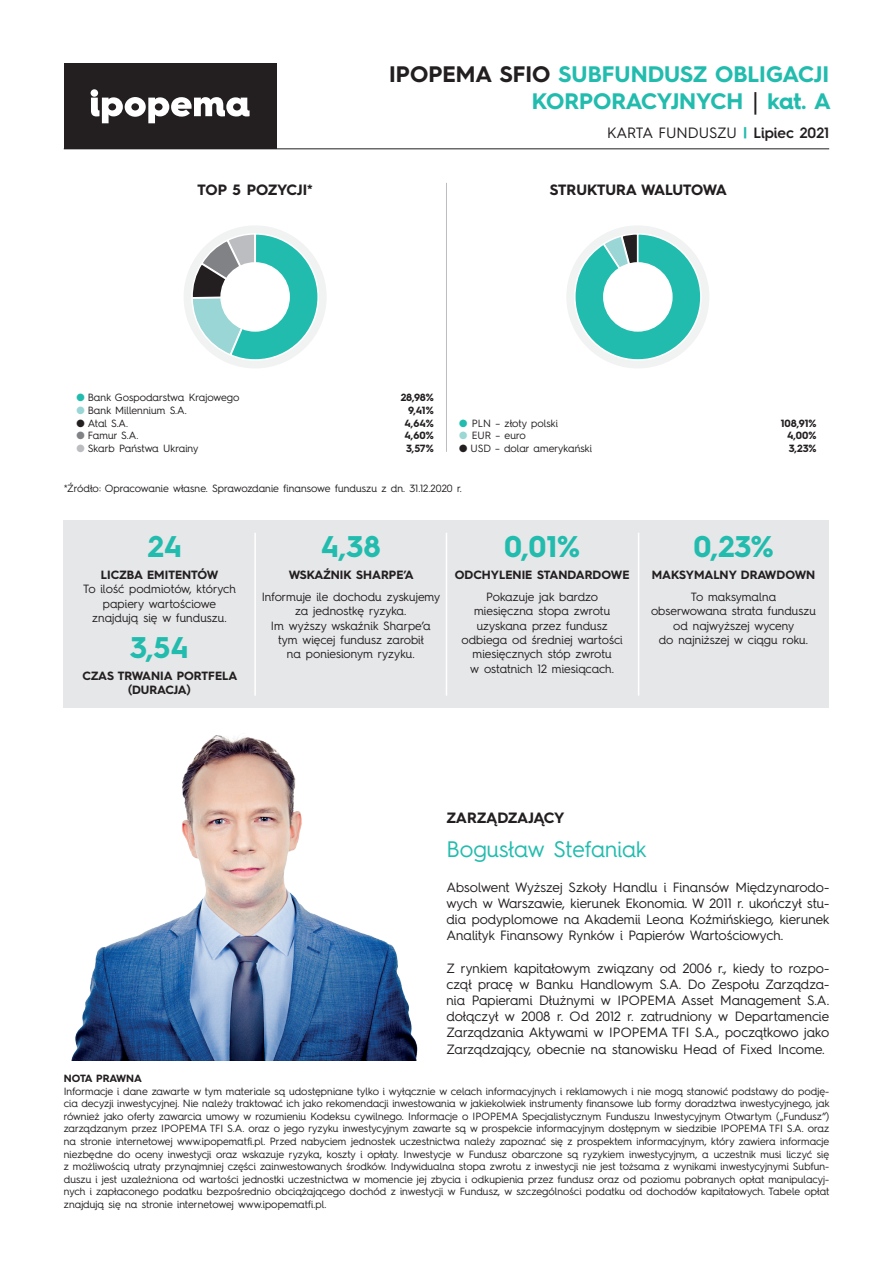
<style>
.page{position:relative;width:893px;height:1263px;background:#fff}
.page>*{position:absolute;margin:0;border:0;box-sizing:border-box;transform-origin:0 0}
.t1{font:700 30px "Hurme Geometric Sans 4";color:#22bcae}
.t2{font:700 22.5px/27px "Hurme Geometric Sans 4";color:#22bcae;text-align:right}
.t3{font:22.5px "Hurme Geometric Sans 4";color:#22bcae}
.t4{font:700 15px "Hurme Geometric Sans 4";letter-spacing:-.02em;color:#231f20}
.t5{font:15px "Hurme Geometric Sans 4";letter-spacing:-.005em;color:#231f20}
.t6{font:13.5px/16.2px "Hurme Geometric Sans 4";color:#231f20;text-align:justify}
.t7{font:12px/14.4px "Hurme Geometric Sans 4";color:#231f20;text-align:center}
.t8{font:700 12px/14.4px "Hurme Geometric Sans 4";color:#231f20;text-align:center}
.t9{font:10.5px/12.6px "Hurme Geometric Sans 4";color:#231f20;text-align:justify}
.t10{font:700 10.5px/12.6px "Hurme Geometric Sans 4";color:#231f20;text-align:right}
.s1{color:#231f20}
.s2{font-family:"Minion Pro";color:#231f20}
.s3{font-weight:700;color:#22bcae}
.s4{font-weight:600}
.s5{color:#22bcae}
.s6{color:#99d6d5}
.s7{color:#808285}
.s8{color:#bcbdc0}
.s9{color:#9ad7d5}
</style>
<div class="page">
<hr style="left:64px;top:148px;width:765px;height:1px;background:#231f20">
<div style="left:64px;top:64px;width:212px;height:85px;background:#231f20"></div>
<svg style="left:91px;top:89px;width:159px;height:34px"></svg>
<img style="left:71px;top:735px;width:347px;height:325px">
<div style="left:64px;top:521px;width:765px;height:187px;background:#e6e7e9"></div>
<hr style="left:254px;top:533px;width:2px;height:163px;background:#fff">
<hr style="left:446px;top:533px;width:1px;height:163px;background:#fff">
<hr style="left:638px;top:533px;width:1px;height:163px;background:#fff">
<hr style="left:446px;top:183px;width:1px;height:269px;background:#bcbdc0">
<div style="left:566px;top:225px;width:143px;height:143px;background:#f1f2f2;border-radius:50%"></div>
<svg style="left:574px;top:233px;width:128px;height:128px"></svg>
<div style="left:604px;top:263px;width:68px;height:68px;background:#fff;border-radius:50%"></div>
<div style="left:603px;top:262px;width:70px;height:70px;border:2px solid #fff;border-radius:50%"></div>
<div style="left:184px;top:225px;width:143px;height:143px;background:#f1f2f2;border-radius:50%"></div>
<svg style="left:191px;top:233px;width:128px;height:128px"></svg>
<div style="left:221px;top:263px;width:68px;height:68px;background:#fff;border-radius:50%"></div>
<div style="left:220px;top:262px;width:70px;height:70px;border:2px solid #fff;border-radius:50%"></div>
<h2 class="t2" style="left:389px;top:60px;width:443px"><span class="s1">IPOPEMA SFIO</span> SUBFUNDUSZ OBLIGACJI<br>KORPORACYJNYCH <span class="s2">|</span> kat. A</h2>
<h3 class="t5" style="left:607px;top:122px;width:223px">KARTA FUNDUSZU <span class="s3">|</span> <span class="s4">Lipiec 2021</span></h3>
<h3 class="t4" style="left:197px;top:179px;width:117px">TOP 5 POZYCJI*</h3>
<h3 class="t4" style="left:550px;top:179px;width:179px">STRUKTURA WALUTOWA</h3>
<p class="t9" style="left:77px;top:391px;width:164px"><span class="s5">●</span> Bank Gospodarstwa Krajowego</p>
<p class="t9" style="left:77px;top:404px;width:112px"><span class="s6">●</span> Bank Millennium S.A.</p>
<p class="t9" style="left:77px;top:416px;width:53px">● Atal S.A.</p>
<p class="t9" style="left:77px;top:429px;width:63px"><span class="s7">●</span> Famur S.A.</p>
<p class="t9" style="left:77px;top:441px;width:123px"><span class="s8">●</span> Skarb Państwa Ukrainy</p>
<p class="t10" style="left:401px;top:391px;width:35px">28,98%<br>9,41%<br>4,64%<br>4,60%<br>3,57%</p>
<p class="t9" style="left:459px;top:416px;width:100px"><span class="s5">●</span> PLN – złoty polski</p>
<p class="t9" style="left:459px;top:429px;width:68px"><span class="s9">●</span> EUR – euro</p>
<p class="t9" style="left:459px;top:441px;width:134px">● USD – dolar amerykański</p>
<p class="t9" style="left:64px;top:482px;width:400px">*Źródło: Opracowanie własne. Sprawozdanie finansowe funduszu z dn. 31.12.2020 r.</p>
<p class="t10" style="left:787px;top:416px;width:31px;text-align:justify;text-indent:-6px">108,91% 4,00% 3,23%</p>
<h1 class="t1" style="left:148px;top:525px;width:36px">24</h1>
<p class="t8" style="left:101px;top:567px;width:119px">LICZBA EMITENTÓW</p>
<p class="t7" style="left:83px;top:581px;width:154px">To ilość podmiotów, których papiery wartościowe znajdują się w funduszu.</p>
<h1 class="t1" style="left:130px;top:626px;width:60px">3,54</h1>
<p class="t8" style="left:82px;top:668px;width:156px">CZAS TRWANIA PORTFELA (DURACJA)</p>
<h1 class="t1" style="left:321px;top:525px;width:61px">4,38</h1>
<p class="t8" style="left:289px;top:567px;width:127px">WSKAŹNIK SHARPE’A</p>
<p class="t7" style="left:262px;top:589px;width:180px">Informuje ile dochodu zyskujemy za jednostkę ryzyka.<br>Im wyższy wskaźnik Sharpe’a tym więcej fundusz zarobił<br>na poniesionym ryzyku.</p>
<h1 class="t1" style="left:504px;top:525px;width:77px">0,01%</h1>
<p class="t8" style="left:455px;top:567px;width:176px">ODCHYLENIE STANDARDOWE</p>
<p class="t7" style="left:461px;top:589px;width:163px">Pokazuje jak bardzo miesięczna stopa zwrotu uzyskana przez fundusz odbiega od średniej wartości miesięcznych stóp zwrotu<br>w ostatnich 12 miesiącach.</p>
<h1 class="t1" style="left:693px;top:525px;width:82px">0,23%</h1>
<p class="t8" style="left:652px;top:567px;width:165px">MAKSYMALNY DRAWDOWN</p>
<p class="t7" style="left:651px;top:589px;width:167px">To maksymalna<br>obserwowana strata funduszu od najwyższej wyceny<br>do najniższej w ciągu roku.</p>
<h3 class="t4" style="left:446px;top:807px;width:120px">ZARZĄDZAJĄCY</h3>
<h2 class="t3" style="left:446px;top:834px;width:202px">Bogusław Stefaniak</h2>
<p class="t6" style="left:446px;top:878px;width:385px">Absolwent Wyższej Szkoły Handlu i Finansów Międzynarodo&shy;wych w Warszawie, kierunek Ekonomia. W 2011 r. ukończył stu&shy;dia podyplomowe na Akademii Leona Koźmińskiego, kierunek Analityk Finansowy Rynków i Papierów Wartościowych.</p>
<p class="t6" style="left:446px;top:959px;width:384px">Z rynkiem kapitałowym związany od 2006 r., kiedy to rozpo&shy;czął pracę w Banku Handlowym S.A. Do Zespołu Zarządza&shy;nia Papierami Dłużnymi w IPOPEMA Asset Management S.A. dołączył w 2008 r. Od 2012 r. zatrudniony w Departamencie Zarządzania Aktywami w IPOPEMA TFI S.A., początkowo jako Zarządzający, obecnie na stanowisku Head of Fixed Income.</p>
<p class="t10" style="left:64px;top:1072px;width:80px">NOTA PRAWNA</p>
<p class="t9" style="left:64px;top:1084px;width:767px">Informacje i dane zawarte w tym materiale są udostępniane tylko i wyłącznie w celach informacyjnych i reklamowych i nie mogą stanowić podstawy do podję&shy;cia decyzji inwestycyjnej. Nie należy traktować ich jako rekomendacji inwestowania w jakiekolwiek instrumenty finansowe lub formy doradztwa inwestycyjnego, jak również jako oferty zawarcia umowy w rozumieniu Kodeksu cywilnego. Informacje o IPOPEMA Specjalistycznym Funduszu Inwestycyjnym Otwartym („Fundusz”) zarządzanym przez IPOPEMA TFI S.A. oraz o jego ryzyku inwestycyjnym zawarte są w prospekcie informacyjnym dostępnym w siedzibie IPOPEMA TFI S.A. oraz na stronie internetowej www.ipopematfi.pl. Przed nabyciem jednostek uczestnictwa należy zapoznać się z prospektem informacyjnym, który zawiera informacje niezbędne do oceny inwestycji oraz wskazuje ryzyka, koszty i opłaty. Inwestycje w Fundusz obarczone są ryzykiem inwestycyjnym, a uczestnik musi liczyć się z możliwością utraty przynajmniej części zainwestowanych środków. Indywidualna stopa zwrotu z inwestycji nie jest tożsama z wynikami inwestycyjnymi Subfun&shy;duszu i jest uzależniona od wartości jednostki uczestnictwa w momencie jej zbycia i odkupienia przez fundusz oraz od poziomu pobranych opłat manipulacyj&shy;nych i zapłaconego podatku bezpośrednio obciążającego dochód z inwestycji w Fundusz, w szczególności podatku od dochodów kapitałowych. Tabele opłat znajdują się na stronie internetowej www.ipopematfi.pl.</p>
</div>
